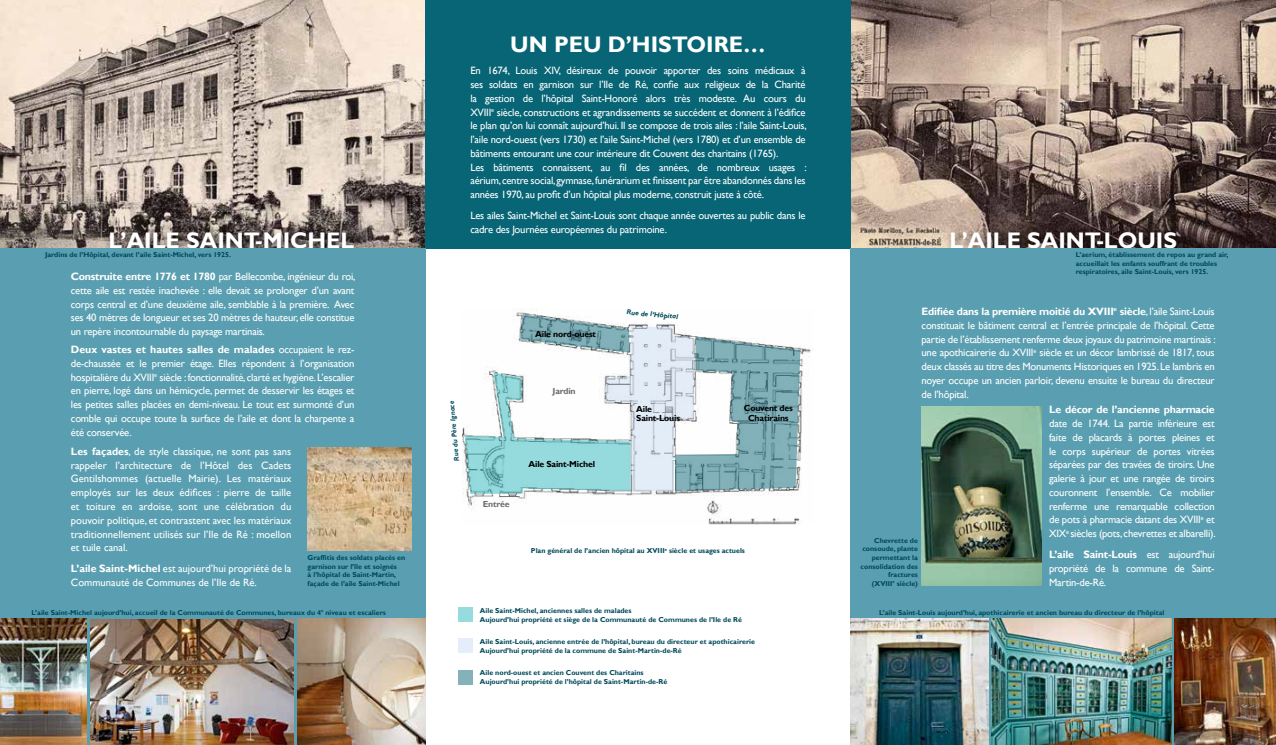
<style>
.page{position:relative;width:1276px;height:745px;background:#fff}
.page>*{position:absolute;margin:0;border:0;box-sizing:border-box;transform-origin:0 0}
.t1{font:700 22.5px "Gill Sans";color:#fff}
.t2{font:10.62px/13.8px "Gill Sans";letter-spacing:-.02em;color:#fff;text-align:justify}
.t3{font:10.62px/13.8px "Gill Sans";color:#fff}
.t4{font:700 10.62px "Gill Sans";letter-spacing:-.02em;color:#fff}
.t5{font:700 8.75px/8.8px "Gill Sans";letter-spacing:-.02em;color:#000}
.t6{font:700 8.75px "Gill Sans";color:#6e6e6e}
.t7{font:700 7.12px/8.5px "Gill Sans";color:#004a5b}
.t8{font:italic 700 7.12px "Gill Sans";color:#004a5b}
.s1{font-weight:700}
</style>
<div class="page">
<img style="left:850px;top:0;width:426px;height:248px">
<img style="left:0;top:0;width:425px;height:248px">
<div style="left:0;top:248px;width:425px;height:496px;background:#5a9fb1"></div>
<div style="left:850px;top:248px;width:426px;height:496px;background:#5a9fb1"></div>
<img style="left:991px;top:618px;width:180px;height:126px">
<img style="left:850px;top:618px;width:138px;height:126px">
<img style="left:0;top:618px;width:87px;height:126px">
<img style="left:297px;top:618px;width:128px;height:126px">
<div style="left:105px;top:227px;width:259px;height:31px;background:#000;opacity:.75"></div>
<div style="left:425px;top:0;width:425px;height:248px;background:#076576"></div>
<img style="left:463px;top:309px;width:348px;height:214px">
<div style="left:946px;top:227px;width:240px;height:31px;background:#000;opacity:.55"></div>
<img style="left:1174px;top:618px;width:102px;height:126px">
<img style="left:308px;top:447px;width:103px;height:103px">
<img style="left:921px;top:406px;width:120px;height:179px">
<div style="left:0;top:248px;width:425px;height:20px;background:#5a9fb1"></div>
<div style="left:850px;top:248px;width:426px;height:20px;background:#5a9fb1"></div>
<svg style="left:465px;top:314px;width:335px;height:180px"></svg>
<div style="left:458px;top:607px;width:15px;height:15px;background:#96dbdd"></div>
<div style="left:458px;top:638px;width:15px;height:15px;background:#e4edf9"></div>
<div style="left:458px;top:669px;width:15px;height:15px;background:#83b2ba"></div>
<img style="left:90px;top:619px;width:204px;height:125px">
<h1 class="t1" style="left:109px;top:227px;width:240px">L’aile Saint-Mich el</h1>
<h1 class="t1" style="left:510px;top:31px;width:257px">Un peu d’h istoire…</h1>
<p class="t2" style="left:470px;top:64px;width:338px;text-align:left">En 1674, Louis XIV, désireux de pouvoir apporter des soins médicaux à ses soldats en garnison sur l’Ile de Ré, confie aux religieux de la Charité la gestion de l’hôpital Saint-Honoré alors très modeste. Au cours du XVIII<sup>e</sup> siècle, constructions et agrandissements se succédent et donnent à l’édifice le plan qu’on lui connaît aujourd’hui. Il se compose de trois ailes : l’aile Saint-Louis, l’aile nord-ouest (vers 1730) et l’aile Saint-Michel (vers 1780) et d’un ensemble de bâtiments entourant une cour intérieure dit Couvent des charitains (1765).<br>Les bâtiments connaissent, au fil des années, de nombreux usages : aérium, centre social, gymnase, funérarium et finissent par être abandonnés dans les années 1970, au profit d’un hôpital plus moderne, construit juste à côté.</p>
<p class="t2" style="left:470px;top:209px;width:337px">Les ailes Saint-Michel et Saint-Louis sont chaque année ouvertes au public dans le cadre des Journées européennes du patrimoine.</p>
<h1 class="t1" style="left:949px;top:227px;width:229px">L’aile Saint-Louis</h1>
<p class="t7" style="left:45px;top:250px;width:187px">Jardins de l’Hôpital, devant l’aile Saint-Michel, vers 1925.</p>
<p class="t7" style="left:1075px;top:250px;width:154px">L’aerium, établissement de repos au grand air, accueillait les enfants souffrant de troubles respiratoires, aile Saint-Louis, vers 1925.</p>
<p class="t2" style="left:71px;top:270px;width:286px"><span class="s1">Construite entre 1776 et 1780</span> par Bellecombe, ingénieur du roi, cette aile est restée inachevée : elle devait se prolonger d’un avant corps central et d’une deuxième aile, semblable à la première. Avec ses 40 mètres de longueur et ses 20 mètres de hauteur, elle constitue un repère incontournable du paysage martinais.</p>
<p class="t2" style="left:921px;top:304px;width:296px"><span class="s1">Edifiée dans la première moitié du XVIII</span><sup>e</sup> <span class="s1">siècle</span>, l’aile Saint-Louis constituait le bâtiment central et l’entrée principale de l’hôpital. Cette partie de l’établissement renferme deux joyaux du patrimoine martinais : une apothicairerie du XVIII<sup>e</sup> siècle et un décor lambrissé de 1817, tous deux classés au titre des Monuments Historiques en 1925. Le lambris en noyer occupe un ancien parloir, devenu ensuite le bureau du directeur de l’hôpital.</p>
<p class="t4" style="left:1049px;top:403px;width:167px">Le décor de l’ancienne pharmacie</p>
<p class="t2" style="left:1049px;top:416px;width:168px">date de 1744. La partie inférieure est faite de placards à portes pleines et le corps supérieur de portes vitrées séparées par des travées de tiroirs. Une galerie à jour et une rangée de tiroirs couronnent l’ensemble. Ce mobilier renferme une remarquable collection de pots à pharmacie datant des XVIII<sup>e</sup> et XIX<sup>e</sup> siècles (pots, chevrettes et albarelli).</p>
<p class="t2" style="left:1049px;top:547px;width:167px"><span class="s1">L’aile Saint-Louis</span> est aujourd’hui propriété de la commune de Saint-Martin-de-Ré.</p>
<p class="t8" style="left:627px;top:308px;width:53px;rotate:5deg">Rue de l’Hôpital</p>
<p class="t5" style="left:535px;top:329px;width:62px">Aile nord-ouest</p>
<p class="t2" style="left:71px;top:342px;width:285px"><span class="s1">Deux vastes et hautes salles de malades</span> occupaient le rez&shy;de-chaussée et le premier étage. Elles répondent à l’organisation hospitalière du XVIII<sup>e</sup> siècle : fonctionnalité, clarté et hygiène. L’escalier en pierre, logé dans un hémicycle, permet de desservir les étages et les petites salles placées en demi-niveau. Le tout est surmonté d’un comble qui occupe toute la surface de l’aile et dont la charpente a été conservée.</p>
<p class="t2" style="left:71px;top:444px;width:222px"><span class="s1">Les façades</span>, de style classique, ne sont pas sans rappeler l’architecture de l’Hôtel des Cadets Gentilshommes (actuelle Mairie). Les matériaux employés sur les deux édifices : pierre de taille et toiture en ardoise, sont une célébration du pouvoir politique, et contrastent avec les matériaux traditionnellement utilisés sur l’Ile de Ré : moellon et tuile canal.</p>
<p class="t3" style="left:71px;top:561px;width:222px"><span class="s1">L’aile Saint-Michel</span> est aujourd’hui propriété de la<br>Communauté de Communes de l’Ile de Ré.</p>
<p class="t6" style="left:552px;top:385px;width:25px">Jardin</p>
<p class="t8" style="left:452px;top:461px;width:62px;rotate:-95deg">Rue du Père Ignace</p>
<p class="t5" style="left:744px;top:403px;width:51px;line-height:10px;text-align:center">Couvent des<br>Chatirains</p>
<p class="t5" style="left:636px;top:404px;width:45px">Aile<br>Saint-Louis</p>
<p class="t5" style="left:528px;top:460px;width:68px">Aile Saint-Michel</p>
<p class="t6" style="left:483px;top:498px;width:28px">Entrée</p>
<p class="t7" style="left:860px;top:536px;width:59px;text-align:right">Chevrette de consoude, plante permettant la consolidation des fractures<br>(XVIII<sup>e</sup> siècle)</p>
<p class="t7" style="left:531px;top:546px;width:215px">Plan général de l’ancien hôpital au XVIII<sup>e</sup> siècle et usages actuels</p>
<p class="t7" style="left:308px;top:553px;width:99px">Graffitis des soldats placés en garnison sur l’île et soignés<br>à l’hôpital de Saint-Martin, façade de l’aile Saint-Michel</p>
<p class="t7" style="left:31px;top:607px;width:356px">L’aile Saint-Michel aujourd’hui, accueil de la Communauté de Communes, bureaux du 4<sup>e</sup> niveau et escaliers</p>
<p class="t7" style="left:480px;top:606px;width:263px">Aile Saint-Michel, anciennes salles de malades<br>Aujourd’hui propriété et siège de la Communauté de Communes de l’Ile de Ré</p>
<p class="t7" style="left:480px;top:637px;width:277px">Aile Saint-Louis, ancienne entrée de l’hôpital, bureau du directeur et apothicairerie<br>Aujourd’hui propriété de la commune de Saint-Martin-de-Ré</p>
<p class="t7" style="left:480px;top:668px;width:189px">Aile nord-ouest et ancien Couvent des Charitains<br>Aujourd’hui propriété de l’hôpital de Saint-Martin-de-Ré</p>
<p class="t7" style="left:879px;top:607px;width:287px">L’aile Saint-Louis aujourd’hui, apothicairerie et ancien bureau du directeur de l’hôpital</p>
</div>
